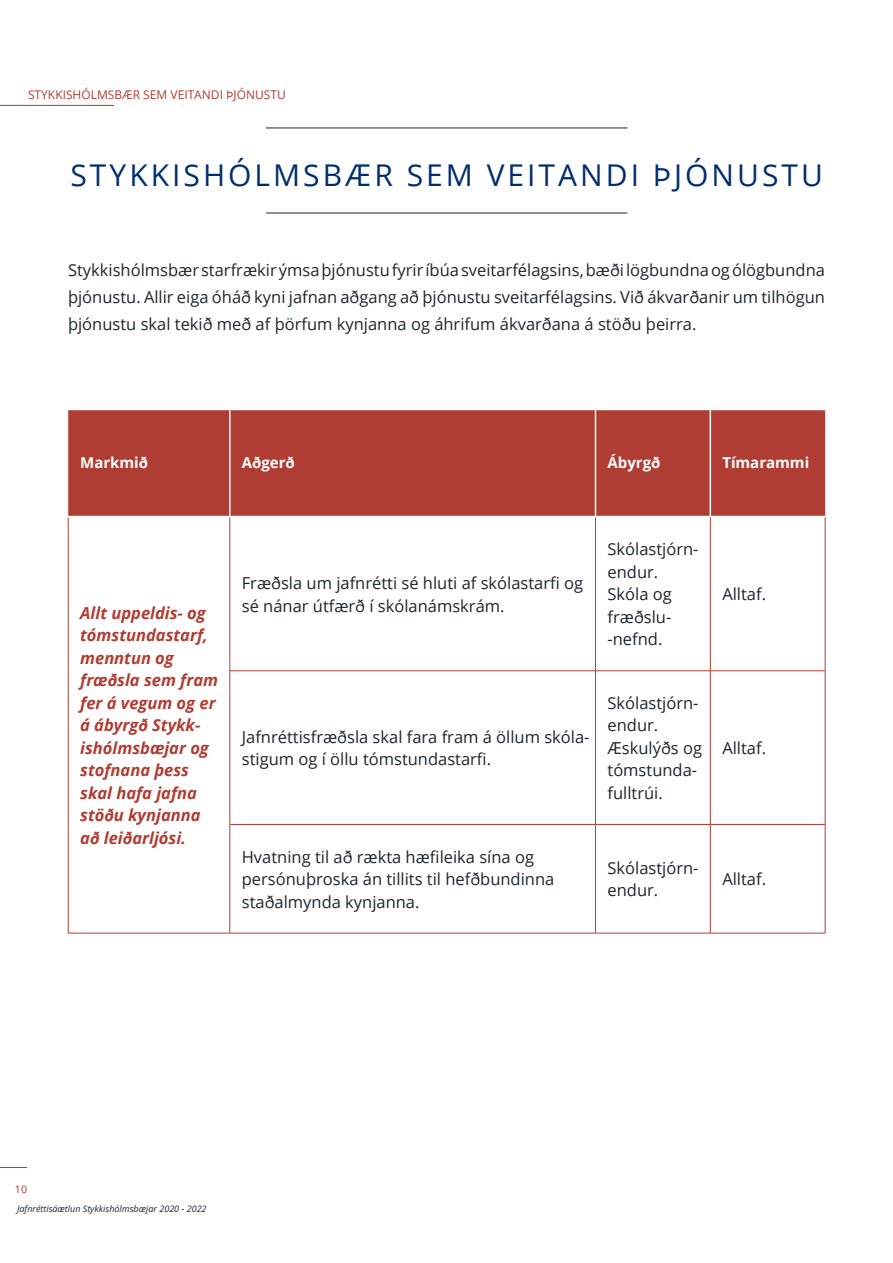
<style>
.page{position:relative;width:893px;height:1263px;background:#fff}
.page>*{position:absolute;margin:0;border:0;box-sizing:border-box;transform-origin:0 0}
.Chapter_Title_-_Alig{font:30px "Open Sans";letter-spacing:.1em;color:#002f6e}
.Content___Left{font:16.5px/22.5px "Open Sans";color:#1b2630}
.Body_Text{font:16.5px/27px "Open Sans";color:#1b2630;text-align:justify}
.Content___Left-2{font:italic 700 16.5px/22.5px "Open Sans";color:#b03d33}
.Table_Header{font:700 15px "Open Sans";color:#fff}
.Section_Title{font:12px "Open Sans";color:#b03d33}
.t1{font:10.5px "Open Sans";color:#b03d33}
.t2{font:italic 9px "Open Sans";color:#1b2630}
</style>
<div class="page">
<svg style="left:0;top:1167px;width:27px;height:1px"></svg>
<hr style="left:0;top:105px;width:114px;height:1px;background:#b03d33">
<hr style="left:266px;top:128px;width:361px;height:1px;background:#1b2630">
<hr style="left:266px;top:213px;width:361px;height:1px;background:#1b2630">
<div style="left:68px;top:410px;width:757px;height:106px;background:#b03d33"></div>
<svg style="left:69px;top:517px;width:756px;height:416px"></svg>
<hr style="left:710px;top:410px;width:1px;height:106px;background:#fff">
<hr style="left:68px;top:517px;width:1px;height:154px;background:#b03d33">
<hr style="left:230px;top:517px;width:1px;height:154px;background:#b03d33">
<hr style="left:595px;top:517px;width:1px;height:154px;background:#b03d33">
<hr style="left:710px;top:517px;width:1px;height:154px;background:#b03d33">
<hr style="left:825px;top:517px;width:1px;height:154px;background:#b03d33">
<hr style="left:68px;top:671px;width:1px;height:153px;background:#b03d33">
<hr style="left:230px;top:670px;width:365px;height:1px;background:#b03d33">
<hr style="left:230px;top:671px;width:1px;height:153px;background:#b03d33">
<hr style="left:595px;top:670px;width:115px;height:1px;background:#b03d33">
<hr style="left:595px;top:671px;width:1px;height:153px;background:#b03d33">
<hr style="left:710px;top:670px;width:115px;height:1px;background:#b03d33">
<hr style="left:710px;top:671px;width:1px;height:153px;background:#b03d33">
<hr style="left:825px;top:671px;width:1px;height:153px;background:#b03d33">
<hr style="left:68px;top:824px;width:1px;height:109px;background:#b03d33">
<hr style="left:230px;top:824px;width:365px;height:1px;background:#b03d33">
<hr style="left:230px;top:825px;width:1px;height:108px;background:#b03d33">
<hr style="left:595px;top:824px;width:115px;height:1px;background:#b03d33">
<hr style="left:595px;top:825px;width:1px;height:108px;background:#b03d33">
<hr style="left:710px;top:824px;width:115px;height:1px;background:#b03d33">
<hr style="left:710px;top:825px;width:1px;height:108px;background:#b03d33">
<hr style="left:825px;top:825px;width:1px;height:108px;background:#b03d33">
<hr style="left:68px;top:933px;width:162px;height:1px;background:#b03d33">
<hr style="left:230px;top:933px;width:365px;height:1px;background:#b03d33">
<hr style="left:595px;top:933px;width:115px;height:1px;background:#b03d33">
<hr style="left:710px;top:933px;width:115px;height:1px;background:#b03d33">
<hr style="left:595px;top:410px;width:1px;height:106px;background:#fff">
<hr style="left:229px;top:410px;width:2px;height:106px;background:#fff">
<p class="Section_Title" style="left:28px;top:86px;width:259px">STYKKISHÓLMSBÆR SEM VEITANDI ÞJÓNUSTU</p>
<p class="Chapter_Title_-_Alig" style="left:71px;top:155px;width:754px">STYKKISHÓLMSBÆR SEM VEITANDI ÞJÓNUSTU</p>
<p class="Body_Text" style="left:68px;top:256px;width:758px">Stykkishólmsbær starfrækir ýmsa þjónustu fyrir íbúa sveitarfélagsins, bæði lögbundna og ólögbundna þjónustu. Allir eiga óháð kyni jafnan aðgang að þjónustu sveitarfélagsins. Við ákvarðanir um tilhögun þjónustu skal tekið með af þörfum kynjanna og áhrifum ákvarðana á stöðu þeirra.</p>
<p class="Table_Header" style="left:80px;top:452px;width:69px">Markmið</p>
<p class="Table_Header" style="left:242px;top:452px;width:55px">Aðgerð</p>
<p class="Table_Header" style="left:607px;top:452px;width:54px">Ábyrgð</p>
<p class="Table_Header" style="left:722px;top:452px;width:88px">Tímarammi</p>
<p class="Content___Left-2" style="left:80px;top:601px;width:139px">Allt uppeldis- og tómstundastarf, menntun og fræðsla sem fram fer á vegum og er á ábyrgð Stykk&shy;ishólmsbæjar og stofnana þess skal hafa jafna stöðu kynjanna að leiðarljósi.</p>
<p class="Content___Left" style="left:242px;top:571px;width:343px">Fræðsla um jafnrétti sé hluti af skólastarfi og sé nánar útfærð í skólanámskrám.</p>
<p class="Content___Left" style="left:607px;top:538px;width:93px">Skólastjórn&shy;endur.</p>
<p class="Content___Left" style="left:607px;top:583px;width:66px;text-align:justify">Skóla og fræðslu--nefnd.</p>
<p class="Content___Left" style="left:722px;top:583px;width:45px">Alltaf.</p>
<p class="Content___Left" style="left:242px;top:725px;width:349px">Jafnréttisfræðsla skal fara fram á öllum skóla&shy;stigum og í öllu tómstundastarfi.</p>
<p class="Content___Left" style="left:607px;top:691px;width:93px">Skólastjórn&shy;endur.</p>
<p class="Content___Left" style="left:607px;top:736px;width:96px">Æskulýðs og tómstunda&shy;fulltrúi.</p>
<p class="Content___Left" style="left:722px;top:736px;width:45px">Alltaf.</p>
<p class="Content___Left" style="left:242px;top:845px;width:314px">Hvatning til að rækta hæfileika sína og persónuþroska án tillits til hefðbundinna staðalmynda kynjanna.</p>
<p class="Content___Left" style="left:607px;top:856px;width:93px">Skólastjórn&shy;endur.</p>
<p class="Content___Left" style="left:722px;top:867px;width:45px">Alltaf.</p>
<p class="t1" style="left:15px;top:1181px;width:14px">10</p>
<p class="t2" style="left:17px;top:1203px;width:191px">Jafnréttisáætlun Stykkishólmsbæjar 2020 - 2022</p>
</div>
